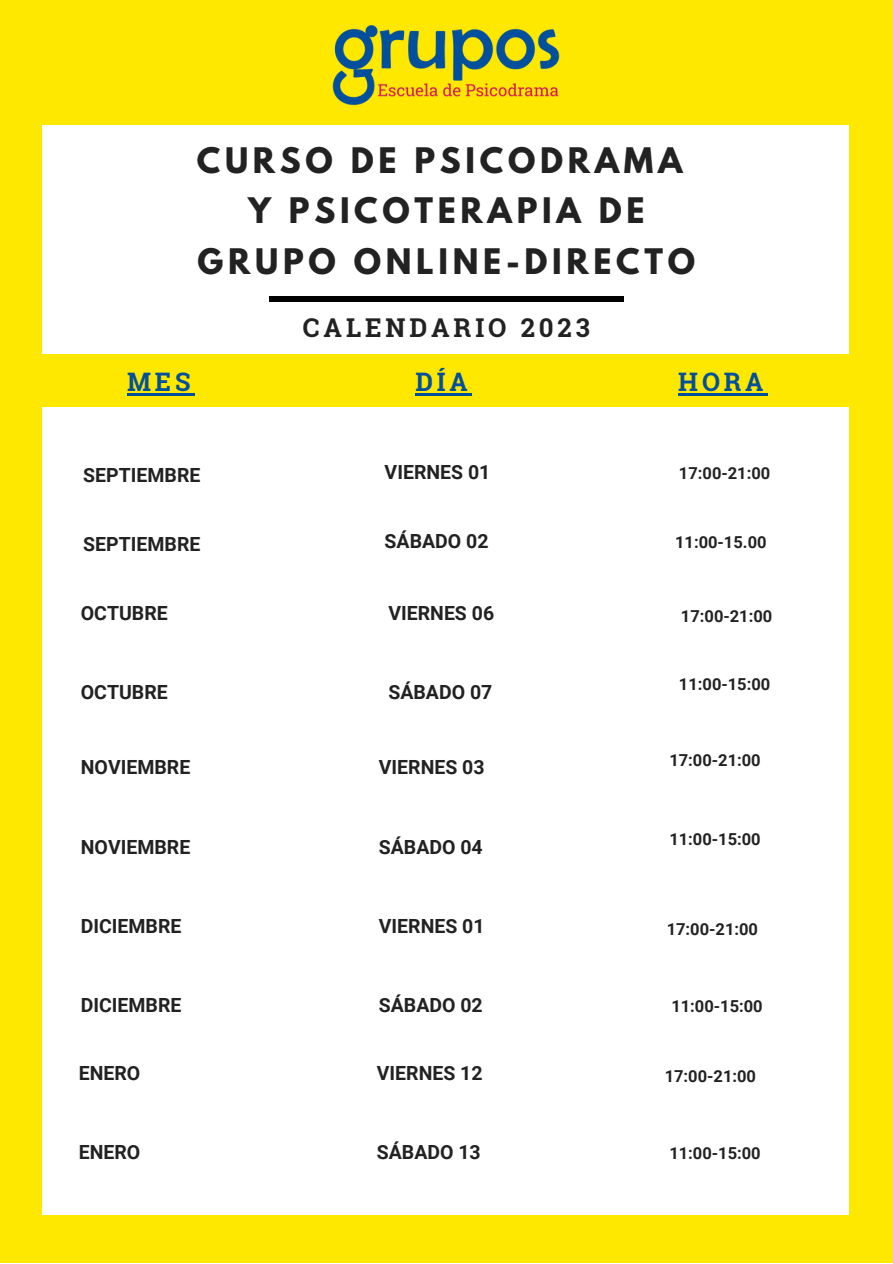
<style>
.page{position:relative;width:893px;height:1264px;background:#fff}
.page>*{position:absolute;margin:0;border:0;box-sizing:border-box;transform-origin:0 0}
.t1{font:700 31.2px/50.7px "League Spartan";letter-spacing:.15em;color:#222;text-align:center}
.t2{font:700 25.95px "Roboto Slab";letter-spacing:.15em;color:#222}
.t3{font:700 25.5px "Roboto Slab";letter-spacing:.15em;color:#00509d}
.t4{font:700 19.5px "Roboto";color:#222}
.t5{font:700 16.5px "Roboto";color:#222}
</style>
<div class="page">
<div style="left:0;top:0;width:892px;height:1262px;background:#ffe800"></div>
<div style="left:43px;top:126px;width:806px;height:1089px;background:#fff"></div>
<hr style="left:269px;top:297px;width:354px;height:4px;background:#000">
<div style="left:0;top:354px;width:849px;height:53px;background:#ffe800"></div>
<img style="left:332px;top:25px;width:228px;height:80px">
<hr style="left:127px;top:393px;width:67px;height:3px;background:#00509d">
<hr style="left:415px;top:393px;width:56px;height:3px;background:#00509d">
<hr style="left:678px;top:393px;width:89px;height:3px;background:#00509d">
<h1 class="t1" style="left:197px;top:139px;width:499px">CURSO DE PSICODRAMA<br>Y PSICOTERAPIA DE<br>GRUPO ONLINE-DIRECTO</h1>
<h2 class="t2" style="left:303px;top:309px;width:288px">CALENDARIO 2023</h2>
<h3 class="t3" style="left:127px;top:365px;width:65px">MES</h3>
<h3 class="t3" style="left:415px;top:365px;width:54px">DÍA</h3>
<h3 class="t3" style="left:678px;top:365px;width:87px">HORA</h3>
<p class="t4" style="left:83px;top:464px;width:119px">SEPTIEMBRE</p>
<p class="t4" style="left:384px;top:460px;width:107px">VIERNES 01</p>
<p class="t5" style="left:679px;top:463px;width:93px">17:00-21:00</p>
<p class="t4" style="left:83px;top:533px;width:119px">SEPTIEMBRE</p>
<p class="t4" style="left:384px;top:529px;width:105px">SÁBADO 02</p>
<p class="t5" style="left:675px;top:532px;width:93px">11:00-15.00</p>
<p class="t4" style="left:81px;top:601px;width:88px">OCTUBRE</p>
<p class="t4" style="left:388px;top:601px;width:107px">VIERNES 06</p>
<p class="t5" style="left:681px;top:606px;width:93px">17:00-21:00</p>
<p class="t4" style="left:81px;top:680px;width:88px">OCTUBRE</p>
<p class="t4" style="left:388px;top:680px;width:105px">SÁBADO 07</p>
<p class="t5" style="left:679px;top:675px;width:93px">11:00-15:00</p>
<p class="t4" style="left:81px;top:756px;width:111px">NOVIEMBRE</p>
<p class="t4" style="left:379px;top:756px;width:107px">VIERNES 03</p>
<p class="t5" style="left:669px;top:750px;width:93px">17:00-21:00</p>
<p class="t4" style="left:81px;top:835px;width:111px">NOVIEMBRE</p>
<p class="t4" style="left:379px;top:835px;width:105px">SÁBADO 04</p>
<p class="t5" style="left:669px;top:829px;width:93px">11:00-15:00</p>
<p class="t4" style="left:81px;top:915px;width:102px">DICIEMBRE</p>
<p class="t4" style="left:379px;top:915px;width:107px">VIERNES 01</p>
<p class="t5" style="left:666px;top:920px;width:93px">17:00-21:00</p>
<p class="t4" style="left:81px;top:993px;width:102px">DICIEMBRE</p>
<p class="t4" style="left:379px;top:993px;width:105px">SÁBADO 02</p>
<p class="t5" style="left:671px;top:996px;width:93px">11:00-15:00</p>
<p class="t4" style="left:79px;top:1061px;width:63px">ENERO</p>
<p class="t4" style="left:377px;top:1061px;width:107px">VIERNES 12</p>
<p class="t5" style="left:664px;top:1066px;width:93px">17:00-21:00</p>
<p class="t4" style="left:79px;top:1140px;width:63px">ENERO</p>
<p class="t4" style="left:377px;top:1140px;width:105px">SÁBADO 13</p>
<p class="t5" style="left:669px;top:1143px;width:93px">11:00-15:00</p>
</div>
